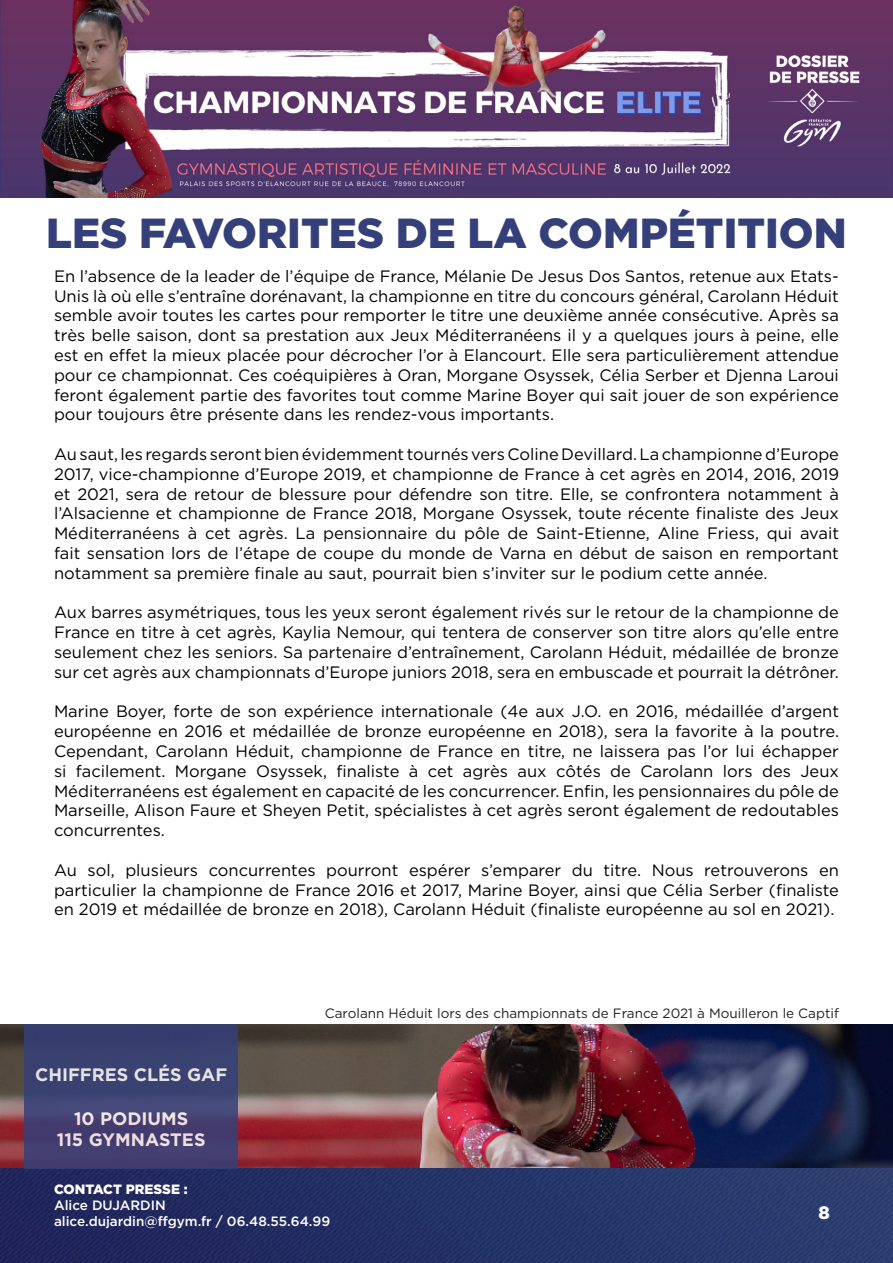
<style>
.page{position:relative;width:893px;height:1263px;background:#fff}
.page>*{position:absolute;margin:0;border:0;box-sizing:border-box;transform-origin:0 0}
.Texte_paragraphe{font:900 42px "Gotham HTF";color:#35407a}
.t1{font:900 21px "Gotham HTF";color:#eaeeef}
.t2{font:700 18px/21.6px "Gotham HTF";color:#fff;text-align:center}
.t3{font:900 18px "Gotham HTF";color:#fff}
.t4{font:16.5px/19.8px "Gotham HTF";color:#000;text-align:justify}
.t5{font:13.5px "Gotham HTF";color:#231f20}
.t6{font:500 13.5px/16.2px "Gotham HTF";color:#fff}
.t7{font:900 13.5px "Gotham HTF";color:#fff}
</style>
<div class="page">
<img style="left:0;top:1024px;width:893px;height:239px">
<img style="left:0;top:0;width:893px;height:197px">
<div style="left:24px;top:1024px;width:214px;height:144px;background:#3e4171"></div>
<p class="Texte_paragraphe" style="left:46px;top:209px;width:802px">LES FAVORITES DE LA COMPÉTITION</p>
<p class="t4" style="left:54px;top:266px;width:787px">En l’absence de la leader de l’équipe de France, Mélanie De Jesus Dos Santos, retenue aux Etats-Unis là où elle s’entraîne dorénavant, la championne en titre du concours général, Carolann Héduit semble avoir toutes les cartes pour remporter le titre une deuxième année consécutive. Après sa très belle saison, dont sa prestation aux Jeux Méditerranéens il y a quelques jours à peine, elle est en effet la mieux placée pour décrocher l’or à Elancourt. Elle sera particulièrement attendue pour ce championnat. Ces coéquipières à Oran, Morgane Osyssek, Célia Serber et Djenna Laroui feront également partie des favorites tout comme Marine Boyer qui sait jouer de son expérience pour toujours être présente dans les rendez-vous importants.</p>
<p class="t4" style="left:54px;top:444px;width:786px">Au saut, les regards seront bien évidemment tournés vers Coline Devillard. La championne d’Europe 2017, vice-championne d’Europe 2019, et championne de France à cet agrès en 2014, 2016, 2019 et 2021, sera de retour de blessure pour défendre son titre. Elle, se confrontera notamment à l’Alsacienne et championne de France 2018, Morgane Osyssek, toute récente finaliste des Jeux Méditerranéens à cet agrès. La pensionnaire du pôle de Saint-Etienne, Aline Friess, qui avait fait sensation lors de l’étape de coupe du monde de Varna en début de saison en remportant notamment sa première finale au saut, pourrait bien s’inviter sur le podium cette année.</p>
<p class="t4" style="left:54px;top:602px;width:786px">Aux barres asymétriques, tous les yeux seront également rivés sur le retour de la championne de France en titre à cet agrès, Kaylia Nemour, qui tentera de conserver son titre alors qu’elle entre seulement chez les seniors. Sa partenaire d’entraînement, Carolann Héduit, médaillée de bronze sur cet agrès aux championnats d’Europe juniors 2018, sera en embuscade et pourrait la détrôner.</p>
<p class="t4" style="left:54px;top:701px;width:786px">Marine Boyer, forte de son expérience internationale (4e aux J.O. en 2016, médaillée d’argent européenne en 2016 et médaillée de bronze européenne en 2018), sera la favorite à la poutre.<br>Cependant, Carolann Héduit, championne de France en titre, ne laissera pas l’or lui échapper si facilement. Morgane Osyssek, finaliste à cet agrès aux côtés de Carolann lors des Jeux Méditerranéens est également en capacité de les concurrencer. Enfin, les pensionnaires du pôle de Marseille, Alison Faure et Sheyen Petit, spécialistes à cet agrès seront également de redoutables concurrentes.</p>
<p class="t4" style="left:54px;top:860px;width:786px">Au sol, plusieurs concurrentes pourront espérer s’emparer du titre. Nous retrouverons en particulier la championne de France 2016 et 2017, Marine Boyer, ainsi que Célia Serber (finaliste en 2019 et médaillée de bronze en 2018), Carolann Héduit (finaliste européenne au sol en 2021).</p>
<p class="t2" style="left:35px;top:1064px;width:194px">CHIFFRES CLÉS GAF</p>
<p class="t2" style="left:57px;top:1107px;width:150px">10 PODIUMS<br>115 GYMNASTES</p>
<p class="t5" style="left:325px;top:1006px;width:516px">Carolann Héduit lors des championnats de France 2021 à Mouilleron le Captif</p>
<p class="t7" style="left:54px;top:1181px;width:135px">CONTACT PRESSE :</p>
<p class="t6" style="left:54px;top:1197px;width:278px">Alice DUJARDIN<br>alice.dujardin@ffgym.fr / 06.48.55.64.99</p>
<p class="t3" style="left:819px;top:1202px;width:13px">8</p>
<p class="t1" style="left:47px;top:1206px;width:15px">8</p>
</div>
